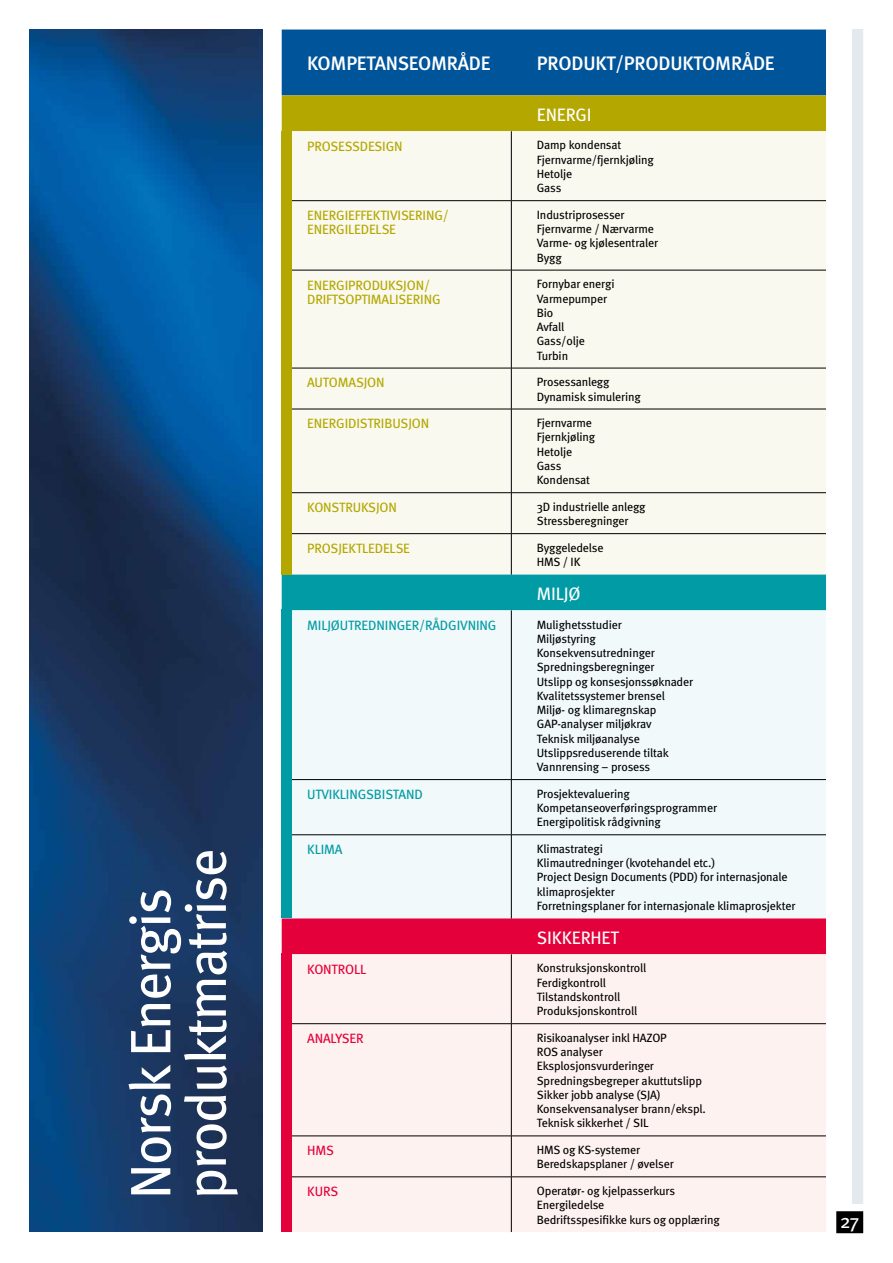
<style>
.page{position:relative;width:893px;height:1263px;background:#fff}
.page>*{position:absolute;margin:0;border:0;box-sizing:border-box;transform-origin:0 0}
.t1{font:57px/55.5px "Meta";letter-spacing:-.03em;color:#fff}
.t2{font:500 19.5px "Meta";letter-spacing:-.01em;color:#fff}
.t3{font:19.5px "Meta";color:#fff}
.t4{font:18px "Meta";letter-spacing:-.01em;color:#fff}
.t5{font:13.5px/14.2px "Meta";letter-spacing:-.01em;color:#b3a700}
.t6{font:13.5px "Meta";letter-spacing:-.01em;color:#009ba4}
.t7{font:13.5px "Meta";letter-spacing:-.01em;color:#e4003a}
.t8{font:12px/14.2px "Meta";letter-spacing:-.01em;color:#000}
</style>
<div class="page">
<svg style="left:282px;top:30px;width:544px;height:101px;background:#3f7164"></svg>
<div style="left:282px;top:131px;width:544px;height:444px;background:#faf9ef"></div>
<div style="left:282px;top:575px;width:544px;height:35px;background:#009ba4"></div>
<div style="left:292px;top:610px;width:534px;height:308px;background:#f1f9fa"></div>
<div style="left:282px;top:918px;width:544px;height:36px;background:#e4003a"></div>
<div style="left:292px;top:954px;width:534px;height:278px;background:#fef2f0"></div>
<hr style="left:511px;top:131px;width:1px;height:69px;background:#000">
<hr style="left:282px;top:200px;width:229px;height:1px;background:#000">
<hr style="left:511px;top:200px;width:315px;height:1px;background:#000">
<hr style="left:511px;top:201px;width:1px;height:69px;background:#000">
<hr style="left:282px;top:270px;width:229px;height:1px;background:#000">
<hr style="left:511px;top:270px;width:315px;height:1px;background:#000">
<hr style="left:511px;top:270px;width:1px;height:98px;background:#000">
<hr style="left:282px;top:368px;width:229px;height:1px;background:#000">
<hr style="left:511px;top:368px;width:315px;height:1px;background:#000">
<hr style="left:511px;top:368px;width:1px;height:41px;background:#000">
<hr style="left:282px;top:409px;width:229px;height:1px;background:#000">
<hr style="left:511px;top:409px;width:315px;height:1px;background:#000">
<hr style="left:511px;top:409px;width:1px;height:83px;background:#000">
<hr style="left:282px;top:492px;width:229px;height:1px;background:#000">
<hr style="left:511px;top:492px;width:315px;height:1px;background:#000">
<hr style="left:511px;top:493px;width:1px;height:40px;background:#000">
<hr style="left:282px;top:533px;width:229px;height:1px;background:#000">
<hr style="left:511px;top:533px;width:315px;height:1px;background:#000">
<hr style="left:511px;top:534px;width:1px;height:41px;background:#000">
<hr style="left:511px;top:610px;width:1px;height:169px;background:#000">
<hr style="left:282px;top:779px;width:229px;height:1px;background:#000">
<hr style="left:511px;top:779px;width:315px;height:1px;background:#000">
<hr style="left:511px;top:780px;width:1px;height:54px;background:#000">
<hr style="left:282px;top:834px;width:229px;height:1px;background:#000">
<hr style="left:511px;top:834px;width:315px;height:1px;background:#000">
<hr style="left:511px;top:835px;width:1px;height:83px;background:#000">
<hr style="left:511px;top:954px;width:1px;height:69px;background:#000">
<hr style="left:282px;top:1023px;width:229px;height:1px;background:#000">
<hr style="left:511px;top:1023px;width:315px;height:1px;background:#000">
<hr style="left:511px;top:1024px;width:1px;height:112px;background:#000">
<hr style="left:282px;top:1136px;width:229px;height:1px;background:#000">
<hr style="left:511px;top:1136px;width:315px;height:1px;background:#000">
<hr style="left:511px;top:1136px;width:1px;height:41px;background:#000">
<hr style="left:282px;top:1176px;width:229px;height:1px;background:#000">
<hr style="left:511px;top:1176px;width:315px;height:1px;background:#000">
<hr style="left:511px;top:1177px;width:1px;height:55px;background:#000">
<img style="left:30px;top:29px;width:232px;height:1203px">
<div style="left:852px;top:29px;width:11px;height:1175px;background:#e3e9ec"></div>
<div style="left:282px;top:131px;width:10px;height:443px;background:#b3a700"></div>
<div style="left:282px;top:609px;width:10px;height:309px;background:#009ba4"></div>
<div style="left:282px;top:953px;width:10px;height:279px;background:#e4003a"></div>
<div style="left:836px;top:1211px;width:27px;height:22px;background:#000;border:2px solid #000"></div>
<h1 class="t1" style="left:121px;top:1199px;width:352px;rotate:-90deg">Norsk Energis produktmatrise</h1>
<h2 class="t2" style="left:307px;top:52px;width:185px">KOMPETANSEOMRÅDE</h2>
<h2 class="t2" style="left:537px;top:52px;width:239px">PRODUKT/PRODUKTOMRÅDE</h2>
<h3 class="t4" style="left:537px;top:103px;width:56px">ENERGI</h3>
<p class="t5" style="left:307px;top:138px;width:97px">PROSESSDESIGN</p>
<p class="t8" style="left:537px;top:138px;width:119px">Damp kondensat<br>Fjernvarme/fjernkjøling<br>Hetolje<br>Gass</p>
<p class="t5" style="left:307px;top:208px;width:143px">ENERGIEFFEKTIVISERING/<br>ENERGILEDELSE</p>
<p class="t8" style="left:537px;top:207px;width:123px">Industriprosesser<br>Fjernvarme / Nærvarme<br>Varme- og kjølesentraler<br>Bygg</p>
<p class="t5" style="left:307px;top:277px;width:135px">ENERGIPRODUKSJON/<br>DRIFTSOPTIMALISERING</p>
<p class="t8" style="left:537px;top:277px;width:79px">Fornybar energi<br>Varmepumper<br>Bio<br>Avfall<br>Gass/olje<br>Turbin</p>
<p class="t5" style="left:307px;top:375px;width:79px">AUTOMASJON</p>
<p class="t8" style="left:537px;top:375px;width:106px">Prosessanlegg<br>Dynamisk simulering</p>
<p class="t5" style="left:307px;top:416px;width:124px">ENERGIDISTRIBUSJON</p>
<p class="t8" style="left:537px;top:416px;width:60px">Fjernvarme<br>Fjernkjøling<br>Hetolje<br>Gass<br>Kondensat</p>
<p class="t5" style="left:307px;top:500px;width:91px">KONSTRUKSJON</p>
<p class="t8" style="left:537px;top:499px;width:110px">3D industrielle anlegg<br>Stressberegninger</p>
<p class="t5" style="left:307px;top:541px;width:104px">PROSJEKTLEDELSE</p>
<p class="t8" style="left:537px;top:540px;width:68px">Byggeledelse<br>HMS / IK</p>
<h3 class="t4" style="left:537px;top:582px;width:45px">MILJØ</h3>
<p class="t6" style="left:307px;top:616px;width:191px">MILJØUTREDNINGER/RÅDGIVNING</p>
<p class="t8" style="left:537px;top:617px;width:158px">Mulighetsstudier<br>Miljøstyring<br>Konsekvensutredninger<br>Spredningsberegninger<br>Utslipp og konsesjonssøknader<br>Kvalitetssystemer brensel<br>Miljø- og klimaregnskap<br>GAP-analyser miljøkrav<br>Teknisk miljøanalyse<br>Utslippsreduserende tiltak<br>Vannrensing – prosess</p>
<p class="t6" style="left:307px;top:786px;width:117px">UTVIKLINGSBISTAND</p>
<p class="t8" style="left:537px;top:786px;width:182px">Prosjektevaluering<br>Kompetanseoverføringsprogrammer<br>Energipolitisk rådgivning</p>
<p class="t6" style="left:307px;top:841px;width:37px">KLIMA</p>
<p class="t8" style="left:537px;top:841px;width:260px">Klimastrategi<br>Klimautredninger (kvotehandel etc.)<br>Project Design Documents (PDD) for internasjonale klimaprosjekter<br>Forretningsplaner for internasjonale klimaprosjekter</p>
<h3 class="t4" style="left:537px;top:926px;width:83px">SIKKERHET</h3>
<p class="t7" style="left:307px;top:960px;width:60px">KONTROLL</p>
<p class="t8" style="left:537px;top:961px;width:111px">Konstruksjonskontroll<br>Ferdigkontroll<br>Tilstandskontroll<br>Produksjonskontroll</p>
<p class="t7" style="left:307px;top:1030px;width:58px">ANALYSER</p>
<p class="t8" style="left:537px;top:1030px;width:171px">Risikoanalyser inkl HAZOP<br>ROS analyser<br>Eksplosjonsvurderinger<br>Spredningsbegreper akuttutslipp<br>Sikker jobb analyse (SJA)<br>Konsekvensanalyser brann/ekspl.<br>Teknisk sikkerhet / SIL</p>
<p class="t7" style="left:307px;top:1142px;width:28px">HMS</p>
<p class="t8" style="left:537px;top:1142px;width:138px">HMS og KS-systemer<br>Beredskapsplaner / øvelser</p>
<p class="t7" style="left:307px;top:1183px;width:33px">KURS</p>
<p class="t8" style="left:537px;top:1183px;width:184px">Operatør- og kjelpasserkurs<br>Energiledelse<br>Bedriftsspesifikke kurs og opplæring</p>
<h2 class="t3" style="left:840px;top:1208px;width:21px">27</h2>
</div>
